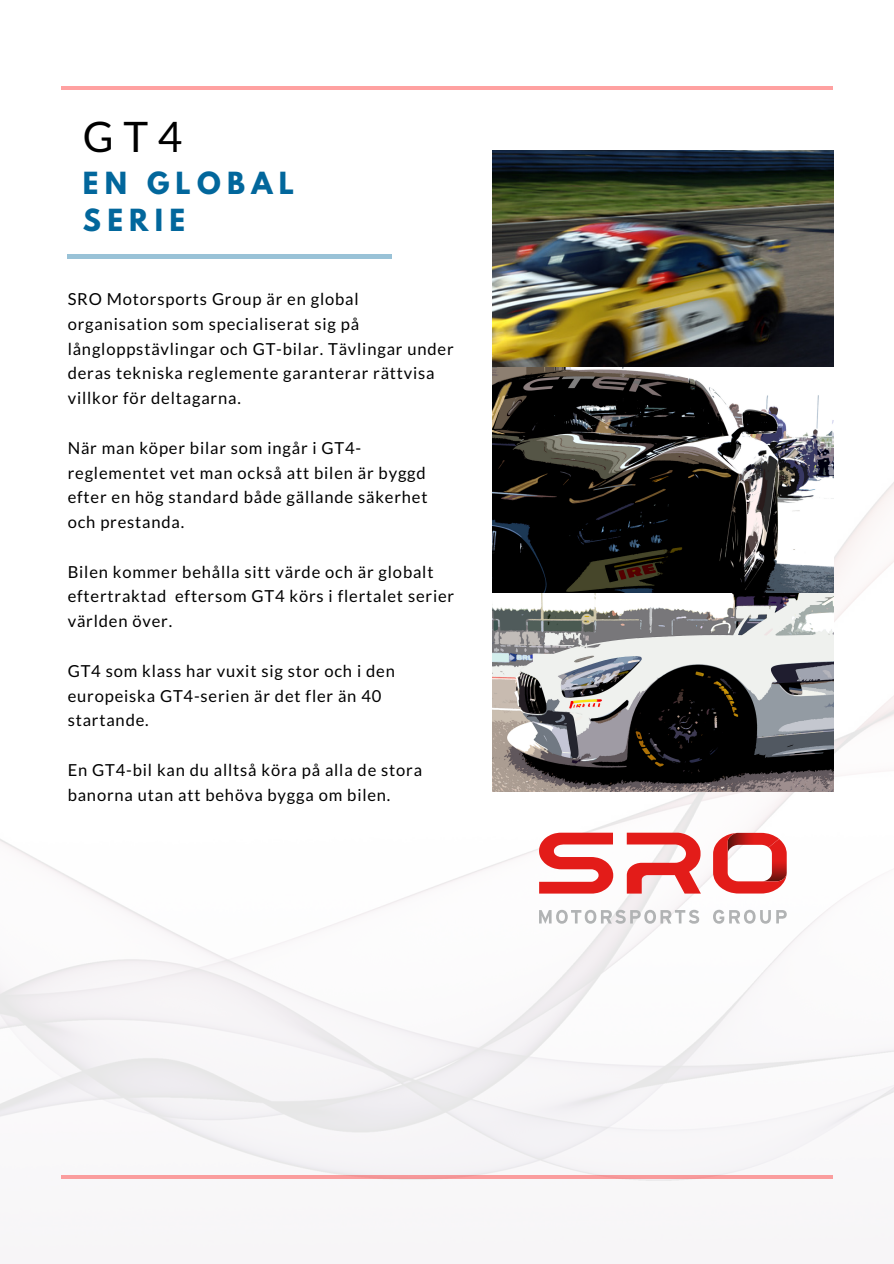
<style>
.page{position:relative;width:894px;height:1264px;background:#fff}
.page>*{position:absolute;margin:0;border:0;box-sizing:border-box;transform-origin:0 0}
.t1{font:42px "Lato";color:#000}
.t2{font:700 27px/37.2px "League Spartan";letter-spacing:.23em;color:#02679c}
.t3{font:16.5px/24.8px "Lato";letter-spacing:.05em;color:#000}
</style>
<div class="page">
<img style="left:0;top:86px;width:893px;height:1095px">
<hr style="left:61px;top:86px;width:771px;height:3px;background:#ff1616">
<hr style="left:68px;top:255px;width:324px;height:3px;background:#02679c">
<hr style="left:61px;top:1175px;width:771px;height:3px;background:#ff1616">
<svg style="left:539px;top:909px;width:247px;height:14px"></svg>
<svg style="left:712px;top:832px;width:74px;height:61px"></svg>
<svg style="left:539px;top:832px;width:74px;height:61px"></svg>
<svg style="left:626px;top:832px;width:74px;height:61px"></svg>
<img style="left:492px;top:150px;width:340px;height:641px">
<p class="t1" style="left:83px;top:110px;width:101px">GT4</p>
<p class="t2" style="left:83px;top:168px;width:212px">EN GLOBAL<br>SERIE</p>
<p class="t3" style="left:68px;top:286px;width:387px">SRO Motorsports Group är en global organisation som specialiserat sig på långloppstävlingar och GT-bilar. Tävlingar under deras tekniska reglemente garanterar rättvisa villkor för deltagarna.</p>
<p class="t3" style="left:68px;top:435px;width:361px">När man köper bilar som ingår i GT4- reglementet vet man också att bilen är byggd efter en hög standard både gällande säkerhet och prestanda.</p>
<p class="t3" style="left:68px;top:559px;width:388px">Bilen kommer behålla sitt värde och är globalt eftertraktad eftersom GT4 körs i flertalet serier världen över.</p>
<p class="t3" style="left:68px;top:658px;width:328px">GT4 som klass har vuxit sig stor och i den europeiska GT4-serien är det fler än 40 startande.</p>
<p class="t3" style="left:68px;top:757px;width:356px">En GT4-bil kan du alltså köra på alla de stora banorna utan att behöva bygga om bilen.</p>
</div>
